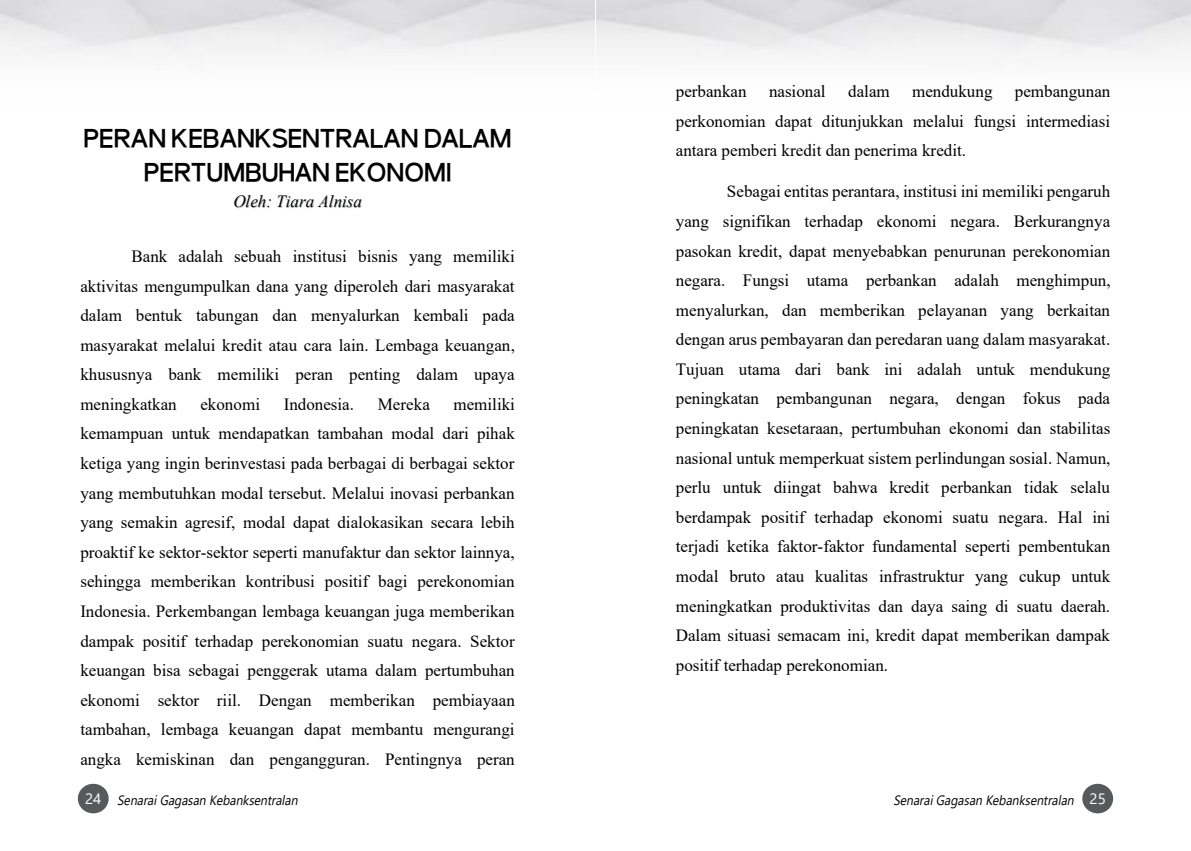
<style>
.page{position:relative;width:1191px;height:851px;background:#fff}
.page>*{position:absolute;margin:0;border:0;box-sizing:border-box;transform-origin:0 0}
.t1{font:700 25.65px/34.5px "Noirden";color:#000;text-align:center}
.t2{font:17.1px/29.5px "Times New Roman";color:#000;text-align:justify}
.t3{font:italic 17.1px "Times New Roman";color:#000}
.t4{font:italic 13.5px "Segoe UI";color:#000;scale:.9 1}
.s1{color:#c7c9cb}
.s2{font-style:normal;font-size:15px;color:#fff}
</style>
<div class="page">
<div style="left:78px;top:783px;width:31px;height:30px;background:#58595b;border-radius:50%"></div>
<div style="left:1082px;top:783px;width:31px;height:30px;background:#58595b;border-radius:50%"></div>
<h1 class="t1" style="left:84px;top:120px;width:429px">PERAN KEBANKSENTRALAN DALAM<br>PERTUMBUHAN EKONOMI</h1>
<p class="t3" style="left:234px;top:189px;width:130px"><span class="s1">O</span>leh: <span class="s1">T</span>iara <span class="s1">A</span>lnisa</p>
<p class="t2" style="left:80px;top:241px;width:436px;text-indent:51px">Bank adalah sebuah institusi bisnis yang memiliki aktivitas mengumpulkan dana yang diperoleh dari masyarakat dalam bentuk tabungan dan menyalurkan kembali pada masyarakat melalui kredit atau cara lain. Lembaga keuangan, khususnya bank memiliki peran penting dalam upaya meningkatkan</p>
<p class="t2" style="left:80px;top:389px;width:436px;text-indent:373px">memiliki kemampuan untuk mendapatkan tambahan modal dari pihak ketiga yang ingin berinvestasi pada berbagai di berbagai sektor yang membutuhkan modal tersebut. Melalui inovasi perbankan yang semakin agresif, modal dapat dialokasikan secara lebih proaktif ke sektor-sektor seperti manufaktur dan sektor lainnya, sehingga memberikan kontribusi positif bagi perekonomian Indonesia. Perkembangan lembaga keuangan juga memberikan dampak positif terhadap perekonomian suatu negara. Sektor keuangan bisa sebagai penggerak utama dalam pertumbuhan ekonomi sektor riil. Dengan memberikan pembiayaan tambahan, lembaga keuangan dapat membantu mengurangi angka kemiskinan dan pengangguran. Pentingnya peran</p>
<p class="t2" style="left:200px;top:389px;width:61px">ekonomi</p>
<p class="t2" style="left:284px;top:389px;width:72px">Indonesia.</p>
<p class="t2" style="left:378px;top:389px;width:54px">Mereka</p>
<p class="t2" style="left:676px;top:76px;width:72px">perbankan</p>
<p class="t2" style="left:769px;top:76px;width:58px">nasional</p>
<p class="t2" style="left:848px;top:76px;width:43px">dalam</p>
<p class="t2" style="left:912px;top:76px;width:82px">mendukung</p>
<p class="t2" style="left:676px;top:76px;width:436px;text-indent:339px">pembangunan perkonomian dapat ditunjukkan melalui fungsi intermediasi antara pemberi kredit dan penerima kredit.</p>
<p class="t2" style="left:676px;top:176px;width:436px;text-indent:51px">Sebagai entitas perantara, institusi ini memiliki pengaruh yang signifikan terhadap ekonomi negara. Berkurangnya pasokan kredit, dapat menyebabkan penurunan perekonomian negara. Fungsi utama perbankan adalah menghimpun, menyalurkan, dan memberikan pelayanan yang berkaitan dengan arus pembayaran dan peredaran uang dalam masyarakat.<br>Tujuan utama dari bank ini adalah untuk mendukung peningkatan pembangunan negara, dengan fokus pada peningkatan kesetaraan, pertumbuhan ekonomi dan stabilitas nasional untuk memperkuat sistem perlindungan sosial. Namun, perlu untuk diingat bahwa kredit perbankan tidak selalu berdampak positif terhadap ekonomi suatu negara. Hal ini terjadi ketika faktor-faktor fundamental seperti pembentukan modal bruto atau kualitas infrastruktur yang cukup untuk meningkatkan produktivitas dan daya saing di suatu daerah.<br>Dalam situasi semacam ini, kredit dapat memberikan dampak positif terhadap perekonomian.</p>
<p class="t4" style="left:85px;top:787px;width:242px"><span class="s2">2 4</span> SenaraiGagasanKebanksentralan</p>
<p class="t4" style="left:893px;top:787px;width:237px">SenaraiGagasanKebanksentralan <span class="s2">2 5</span></p>
</div>
